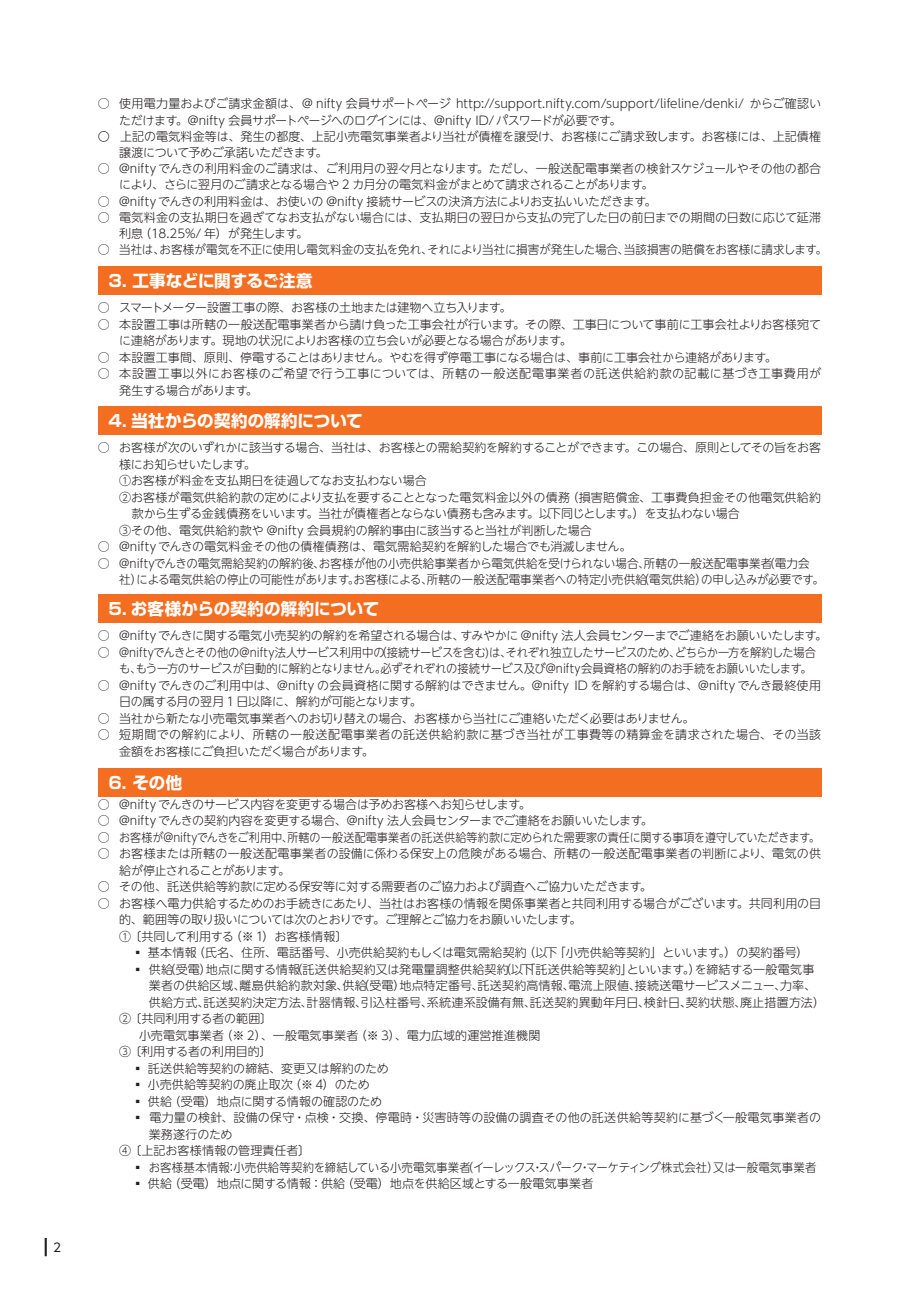
<style>
.page{position:relative;width:919px;height:1289px;background:#fff}
.page>*{position:absolute;margin:0;border:0;box-sizing:border-box;transform-origin:0 0}
.t1{font:700 16.5px "Shin Go Pr 6 N";color:#fff}
.t2{font:300 12px/16.5px "UD Shin Go NT Pr 6 N";color:#231f20}
.t3{font:300 12px/16.5px "UD Shin Go NT Pr 6 N";letter-spacing:-.02em;color:#231f20}
.t4{font:300 12px/16.5px "UD Shin Go NT Pr 6 N";letter-spacing:.02em;color:#231f20}
.t5{font:300 12px "UD Shin Go NT Pr 6 N";letter-spacing:-.025em;color:#231f20}
.t6{font:300 12px/16.5px "UD Shin Go NT Pr 6 N";letter-spacing:.045em;color:#231f20}
.t7{font:300 12px "UD Shin Go NT Pr 6 N";letter-spacing:-.03em;color:#231f20}
.t8{font:300 12px "UD Shin Go NT Pr 6 N";letter-spacing:-.035em;color:#231f20}
.t9{font:12px "UD Shin Go NT Pr 6 N";color:#231f20}
</style>
<div class="page">
<div style="left:98px;top:266px;width:723px;height:29px;background:#f36e21"></div>
<div style="left:98px;top:406px;width:723px;height:29px;background:#f36e21"></div>
<div style="left:98px;top:594px;width:723px;height:28px;background:#f36e21"></div>
<div style="left:98px;top:767px;width:723px;height:29px;background:#f36e21"></div>
<svg style="left:45px;top:1237px;width:2px;height:19px"></svg>
<p class="t9" style="left:53px;top:1237px;width:9px">2</p>
<p class="t2" style="left:98px;top:95px;width:724px">○ 使用電力量およびご請求金額は、＠ nifty 会員サポートページ http://support.nifty.com/support/lifeline/denki/ からご確認い</p>
<p class="t7" style="left:119px;top:110px;width:503px">ただけます。@nifty 会員サポートページへのログインには、@nifty ID/ パスワードが必要です。</p>
<p class="t2" style="left:98px;top:128px;width:724px">〇 上記の電気料金等は、発生の都度、上記小売電気事業者より当社が債権を譲受け、お客様にご請求致します。お客様には、上記債権</p>
<p class="t7" style="left:119px;top:143px;width:210px">譲渡について予めご承諾いただきます。</p>
<p class="t2" style="left:119px;top:160px;width:703px;text-indent:-21px">○ @nifty でんきの利用料金のご請求は、ご利用月の翌々月となります。ただし、一般送配電事業者の検針スケジュールやその他の都合により、さらに翌月のご請求となる場合や 2 カ月分の電気料金がまとめて請求されることがあります。</p>
<p class="t2" style="left:98px;top:192px;width:560px">○ @nifty でんきの利用料金は、お使いの @nifty 接続サービスの決済方法によりお支払いいただきます。</p>
<p class="t2" style="left:119px;top:209px;width:703px;text-indent:-21px">○ 電気料金の支払期日を過ぎてなお支払がない場合には、支払期日の翌日から支払の完了した日の前日までの期間の日数に応じて延滞利息（18.25%/ 年）が発生します。</p>
<p class="t2" style="left:98px;top:241px;width:730px">○ 当社は、お客様が電気を不正に使用し電気料金の支払を免れ、それにより当社に損害が発生した場合、当該損害の賠償をお客様に請求します。</p>
<h1 class="t1" style="left:108px;top:268px;width:206px">3. 工事などに関するご注意</h1>
<p class="t5" style="left:98px;top:298px;width:415px">○ スマートメーター設置工事の際、お客様の土地または建物へ立ち入ります。</p>
<p class="t2" style="left:119px;top:315px;width:703px;text-indent:-21px">○ 本設置工事は所轄の一般送配電事業者から請け負った工事会社が行います。その際、工事日について事前に工事会社よりお客様宛てに連絡があります。現地の状況によりお客様の立ち会いが必要となる場合があります。</p>
<p class="t2" style="left:98px;top:348px;width:680px">○ 本設置工事間、原則、停電することはありません。やむを得ず停電工事になる場合は、事前に工事会社から連絡があります。</p>
<p class="t6" style="left:119px;top:365px;width:703px;text-indent:-21px">○ 本設置工事以外にお客様のご希望で行う工事については、所轄の一般送配電事業者の託送供給約款の記載に基づき工事費用が発生する場合があります。</p>
<h1 class="t1" style="left:108px;top:408px;width:256px">4. 当社からの契約の解約について</h1>
<p class="t5" style="left:98px;top:438px;width:724px">○ お客様が次のいずれかに該当する場合、当社は、お客様との需給契約を解約することができます。この場合、原則としてその旨をお客</p>
<p class="t8" style="left:119px;top:454px;width:138px">様にお知らせいたします。</p>
<p class="t2" style="left:119px;top:472px;width:309px">①お客様が料金を支払期日を徒過してなお支払わない場合</p>
<p class="t2" style="left:119px;top:488px;width:703px">②お客様が電気供給約款の定めにより支払を要することとなった電気料金以外の債務（損害賠償金、工事費負担金その他電気供給約</p>
<p class="t8" style="left:132px;top:504px;width:609px">款から生ずる金銭債務をいいます。当社が債権者とならない債務も含みます。以下同じとします。）を支払わない場合</p>
<p class="t2" style="left:119px;top:521px;width:474px">③その他、電気供給約款や @nifty 会員規約の解約事由に該当すると当社が判断した場合</p>
<p class="t2" style="left:98px;top:538px;width:535px">○ @nifty でんきの電気料金その他の債権債務は、電気需給契約を解約した場合でも消滅しません。</p>
<p class="t2" style="left:119px;top:554px;width:706px;text-indent:-21px">○ @niftyでんきの電気需給契約の解約後、お客様が他の小売供給事業者から電気供給を受けられない場合、所轄の一般送配電事業者（電力会社）による電気供給の停止の可能性があります。お客様による、所轄の一般送配電事業者への特定小売供給（電気供給）の申し込みが必要です。</p>
<h1 class="t1" style="left:108px;top:596px;width:272px">5. お客様からの契約の解約について</h1>
<p class="t3" style="left:98px;top:627px;width:730px">○ @nifty でんきに関する電気小売契約の解約を希望される場合は、すみやかに @nifty 法人会員センターまでご連絡をお願いいたします。</p>
<p class="t3" style="left:119px;top:643px;width:698px;text-indent:-21px">○ @niftyでんきとその他の@nifty法人サービス利用中の（接続サービスを含む)は、それぞれ独立したサービスのため、どちらか一方を解約した場合も、もう一方のサービスが自動的に解約となりません。必ずそれぞれの接続サービス及び@nifty会員資格の解約のお手続をお願いいたします。</p>
<p class="t2" style="left:119px;top:676px;width:703px;text-indent:-21px">○ @nifty でんきのご利用中は、@nifty の会員資格に関する解約はできません。@nifty ID を解約する場合は、@nifty でんき最終使用日の属する月の翌月 1 日以降に、解約が可能となります。</p>
<p class="t5" style="left:98px;top:708px;width:598px">○ 当社から新たな小売電気事業者へのお切り替えの場合、お客様から当社にご連絡いただく必要はありません。</p>
<p class="t4" style="left:119px;top:726px;width:703px;text-indent:-21px">○ 短期間での解約により、所轄の一般送配電事業者の託送供給約款に基づき当社が工事費等の精算金を請求された場合、その当該金額をお客様にご負担いただく場合があります。</p>
<h1 class="t1" style="left:108px;top:769px;width:75px">6. その他</h1>
<p class="t2" style="left:98px;top:795px;width:434px">○ @nifty でんきのサービス内容を変更する場合は予めお客様へお知らせします。</p>
<p class="t2" style="left:98px;top:811px;width:556px">○ @nifty でんきの契約内容を変更する場合、@nifty 法人会員センターまでご連絡をお願いいたします。</p>
<p class="t2" style="left:98px;top:828px;width:723px">○ お客様が@niftyでんきをご利用中、所轄の一般送配電事業者の託送供給等約款に定められた需要家の責任に関する事項を遵守していただきます。</p>
<p class="t2" style="left:119px;top:844px;width:703px;text-indent:-21px">○ お客様または所轄の一般送配電事業者の設備に係わる保安上の危険がある場合、所轄の一般送配電事業者の判断により、電気の供給が停止されることがあります。</p>
<p class="t3" style="left:98px;top:877px;width:555px">○ その他、託送供給等約款に定める保安等に対する需要者のご協力および調査へご協力いただきます。</p>
<p class="t2" style="left:119px;top:894px;width:703px;text-indent:-21px">○ お客様へ電力供給するためのお手続きにあたり、当社はお客様の情報を関係事業者と共同利用する場合がございます。共同利用の目的、範囲等の取り扱いについては次のとおりです。ご理解とご協力をお願いいたします。<br>① 〔共同して利用する（※ 1）お客様情報〕</p>
<p class="t2" style="left:132px;top:943px;width:678px">▪ 基本情報（氏名、住所、電話番号、小売供給契約もしくは電気需給契約（以下「小売供給等契約」といいます。）の契約番号）</p>
<p class="t2" style="left:132px;top:960px;width:684px">▪ 供給（受電）地点に関する情報（託送供給契約又は発電量調整供給契約（以下「託送供給等契約」といいます。）を締結する一般電気事</p>
<p class="t2" style="left:149px;top:976px;width:668px">業者の供給区域、離島供給約款対象、供給（受電）地点特定番号、託送契約高情報、電流上限値、接続送電サービスメニュー、力率、</p>
<p class="t4" style="left:149px;top:993px;width:677px">供給方式、託送契約決定方法、計器情報、引込柱番号、系統連系設備有無、託送契約異動年月日、検針日、契約状態、廃止措置方法）</p>
<p class="t2" style="left:119px;top:1009px;width:155px">② 〔共同利用する者の範囲〕</p>
<p class="t4" style="left:123px;top:1026px;width:418px">　 小売電気事業者（※ 2）、一般電気事業者（※ 3）、電力広域的運営推進機関</p>
<p class="t2" style="left:119px;top:1042px;width:154px">③ 〔利用する者の利用目的〕</p>
<p class="t2" style="left:132px;top:1059px;width:258px">▪ 託送供給等契約の締結、変更又は解約のため</p>
<p class="t2" style="left:132px;top:1075px;width:239px">▪ 小売供給等契約の廃止取次（※ 4）のため</p>
<p class="t2" style="left:132px;top:1092px;width:252px">▪ 供給（受電）地点に関する情報の確認のため</p>
<p class="t4" style="left:132px;top:1108px;width:690px">▪ 電力量の検針、設備の保守・点検・交換、停電時・災害時等の設備の調査その他の託送供給等契約に基づく一般電気事業者の</p>
<p class="t2" style="left:149px;top:1125px;width:85px">業務遂行のため</p>
<p class="t2" style="left:119px;top:1141px;width:193px">④ 〔上記お客様情報の管理責任者〕</p>
<p class="t2" style="left:132px;top:1158px;width:686px">▪ お客様基本情報：小売供給等契約を締結している小売電気事業者（イーレックス・スパーク・マーケティング株式会社）又は一般電気事業者</p>
<p class="t2" style="left:132px;top:1174px;width:463px">▪ 供給（受電）地点に関する情報：供給（受電）地点を供給区域とする一般電気事業者</p>
</div>
